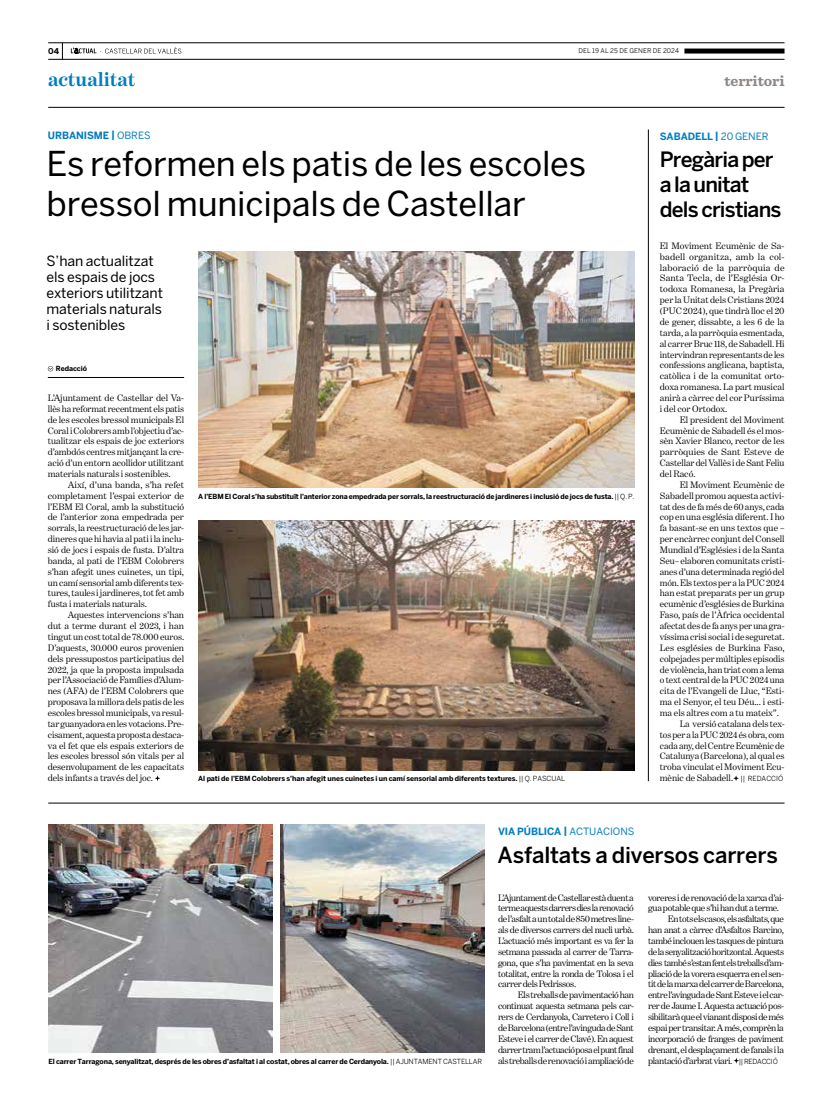
<style>
.page{position:relative;width:820px;height:1106px;background:#fff}
.page>*{position:absolute;margin:0;border:0;box-sizing:border-box;transform-origin:0 0}
.t1{font:34px/40px "Benton Sans";letter-spacing:-.005em;color:#000}
.t2{font:500 22px "Benton Sans";letter-spacing:-.01em;color:#000}
.t3{font:500 21px/25px "Benton Sans";letter-spacing:-.04em;color:#000}
.t4{font:700 20px "Benton Modern One";letter-spacing:-.005em;color:#007dc1}
.t5{font:700 15px "Sentinel";letter-spacing:-.005em;color:#8c8886}
.t6{font:14px/16px "Benton Sans";letter-spacing:-.005em;color:#000}
.t7{font:700 10px "Benton Sans";letter-spacing:-.01em;color:#007dc1}
.t8{font:9.5px/10.9px "Benton Modern One";letter-spacing:-.01em;color:#000;text-align:justify}
.t9{font:9.5px "Benton Modern One";letter-spacing:-.035em;color:#000}
.t10{font:9.5px "Benton Modern One";letter-spacing:-.04em;color:#000}
.t11{font:9.5px "Benton Modern One";letter-spacing:-.045em;color:#000}
.t12{font:700 8px "Benton Sans";color:#000}
.t13{font:700 7px "Benton Sans";letter-spacing:-.02em;color:#000}
.t14{font:6.5px "Benton Sans";letter-spacing:.005em;color:#000}
.s1{font-weight:400}
.s2{font-family:"Benton Sans";font-size:7px}
</style>
<div class="page">
<svg style="left:62px;top:44px;width:1px;height:15px"></svg>
<hr style="left:48px;top:107px;width:736px;height:1px;background:#000">
<hr style="left:48px;top:43px;width:736px;height:1px;background:#000">
<hr style="left:48px;top:59px;width:736px;height:1px;background:#000">
<div style="left:684px;top:49px;width:100px;height:5px;background:#000"></div>
<svg style="left:71px;top:47px;width:110px;height:7px"></svg>
<hr style="left:603px;top:0;width:150px;height:1px;background:#000">
<img style="left:48px;top:824px;width:224px;height:228px">
<img style="left:281px;top:824px;width:203px;height:228px">
<svg style="left:733px;top:1058px;width:5px;height:5px"></svg>
<hr style="left:48px;top:802px;width:736px;height:1px;background:#000">
<svg style="left:733px;top:775px;width:5px;height:6px"></svg>
<hr style="left:648px;top:129px;width:1px;height:652px;background:#000">
<svg style="left:155px;top:775px;width:5px;height:6px"></svg>
<svg style="left:48px;top:366px;width:5px;height:5px"></svg>
<hr style="left:48px;top:377px;width:136px;height:1px;background:#000">
<img style="left:198px;top:251px;width:436px;height:237px">
<img style="left:198px;top:520px;width:436px;height:250px">
<p class="t12" style="left:48px;top:46px;width:13px">04</p>
<p class="t14" style="left:578px;top:47px;width:102px">DEL 19 AL 25 DE GENER DE 2024</p>
<h3 class="t4" style="left:48px;top:68px;width:89px">actualitat</h3>
<h3 class="t5" style="left:724px;top:69px;width:62px">territori</h3>
<p class="t7" style="left:48px;top:129px;width:104px">URBANISME | <span class="s1">OBRES</span></p>
<h1 class="t1" style="left:46px;top:143px;width:541px">Es reformen els patis de les escoles bressol municipals de Castellar</h1>
<h3 class="t6" style="left:46px;top:252px;width:118px">S’han actualitzat els espais de jocs exteriors utilitzant materials naturals i sostenibles</h3>
<p class="t13" style="left:56px;top:364px;width:33px">Redacció</p>
<p class="t8" style="left:48px;top:392px;width:138px">L’Ajuntament de Castellar del Va&shy;llès ha reformat recentment els patis de les escoles bressol municipals El Coral i Colobrers amb l’objectiu d’ac&shy;tualitzar els espais de joc exteriors d’ambdós centres mitjançant la cre&shy;ació d’un entorn acollidor utilitzant materials naturals i sostenibles.</p>
<p class="t8" style="left:48px;top:479px;width:138px;text-indent:20px">Així, d’una banda, s’ha refet completament l’espai exterior de l’EBM El Coral, amb la substitució de l’anterior zona empedrada per sorrals, la reestructuració de les jar&shy;dineres que hi havia al pati i la inclu&shy;sió de jocs i espais de fusta. D’altra banda, al pati de l’EBM Colobrers s’han afegit unes cuinetes, un tipi, un camí sensorial amb diferents tex&shy;tures, taules i jardineres, tot fet amb fusta i materials naturals.</p>
<p class="t8" style="left:48px;top:609px;width:138px;text-indent:20px">Aquestes intervencions s’han dut a terme durant el 2023, i han tingut un cost total de 78.000 euros.<br>D’aquests, 30.000 euros provenien dels pressupostos participatius del 2022, ja que la proposta impulsada per l’Associació de Famílies d’Alum&shy;nes (AFA) de l’EBM Colobrers que proposava la millora dels patis de les escoles bressol municipals, va resul&shy;tar guanyadora en les votacions. Pre&shy;cisament, aquesta proposta destaca&shy;va el fet que els espais exteriors de les escoles bressol són vitals per al desenvolupament de les capacitats dels infants a través del joc.</p>
<p class="t13" style="left:198px;top:492px;width:437px">A l’EBM El Coral s’ha substituït l’anterior zona empedrada per sorrals, la reestructuració de jardineres i inclusió de jocs de fusta. <span class="s1">|| Q. P.</span></p>
<p class="t13" style="left:198px;top:774px;width:368px">Al pati de l’EBM Colobrers s’han afegit unes cuinetes i un camí sensorial amb diferents textures. <span class="s1">|| Q. PASCUAL</span></p>
<p class="t7" style="left:498px;top:825px;width:138px">VIA PÚBLICA | <span class="s1">ACTUACIONS</span></p>
<p class="t7" style="left:659px;top:131px;width:110px">SABADELL | <span class="s1">20 GENER</span></p>
<h3 class="t3" style="left:659px;top:146px;width:123px">Pregària per a la unitat dels cristians</h3>
<p class="t8" style="left:659px;top:240px;width:126px">El Moviment Ecumènic de Sa&shy;badell organitza, amb la col· laboració de la parròquia de Santa Tecla, de l’Església Or&shy;todoxa Romanesa, la Pregària per la Unitat dels Cristians 2024 (PUC 2024), que tindrà lloc el 20 de gener, dissabte, a les 6 de la tarda, a la parròquia esmentada, al carrer Bruc 118, de Sabadell. Hi intervindran representants de les confessions anglicana, baptista, catòlica i de la comunitat orto&shy;doxa romanesa. La part musical anirà a càrrec del cor Puríssima i del cor Ortodox.</p>
<p class="t8" style="left:659px;top:414px;width:126px;text-indent:20px">El president del Moviment Ecumènic de Sabadell és el mos&shy;sèn Xavier Blanco, rector de les parròquies de Sant Esteve de Castellar del Vallès i de Sant Feliu del Racó.</p>
<p class="t8" style="left:679px;top:479px;width:106px">El Moviment Ecumènic de</p>
<p class="t8" style="left:659px;top:490px;width:126px">Sabadell promou aquesta activi-</p>
<p class="t8" style="left:659px;top:501px;width:126px">tat des de fa més de 60 anys, cada</p>
<p class="t8" style="left:659px;top:512px;width:126px">cop en una església diferent. I ho</p>
<p class="t8" style="left:659px;top:522px;width:126px">fa basant-se en uns textos que –</p>
<p class="t8" style="left:659px;top:533px;width:126px">per encàrrec conjunt del Consell</p>
<p class="t8" style="left:659px;top:544px;width:126px">Mundial d’Esglésies i de la Santa</p>
<p class="t8" style="left:659px;top:555px;width:126px">Seu– elaboren comunitats cristi-</p>
<p class="t8" style="left:659px;top:566px;width:126px">anes d’una determinada regió del</p>
<p class="t8" style="left:659px;top:577px;width:126px">món. Els textos per a la PUC 2024</p>
<p class="t8" style="left:659px;top:588px;width:126px">han estat preparats per un grup</p>
<p class="t8" style="left:659px;top:598px;width:126px">ecumènic d’esglésies de Burkina</p>
<p class="t8" style="left:659px;top:609px;width:126px">Faso, país de l’Àfrica occidental</p>
<p class="t8" style="left:659px;top:620px;width:126px">afectat des de fa anys per una gra-</p>
<p class="t8" style="left:659px;top:631px;width:126px">víssima crisi social i de seguretat.</p>
<p class="t8" style="left:659px;top:642px;width:126px">Les esglésies de Burkina Faso,</p>
<p class="t8" style="left:659px;top:653px;width:126px">colpejades per múltiples episodis</p>
<p class="t8" style="left:659px;top:663px;width:126px">de violència, han triat com a lema</p>
<p class="t8" style="left:659px;top:674px;width:126px">o text central de la PUC 2024 una</p>
<p class="t8" style="left:659px;top:685px;width:126px">cita de l’Evangeli de Lluc, “Esti-</p>
<p class="t8" style="left:659px;top:696px;width:126px">ma el Senyor, el teu Déu... i esti-</p>
<p class="t8" style="left:659px;top:707px;width:121px">ma els altres com a tu mateix”.</p>
<p class="t8" style="left:679px;top:718px;width:106px">La versió catalana dels tex-</p>
<p class="t8" style="left:659px;top:729px;width:126px">tos per a la PUC 2024 és obra, com</p>
<p class="t8" style="left:659px;top:739px;width:126px">cada any, del Centre Ecumènic de</p>
<p class="t8" style="left:659px;top:750px;width:126px">Catalunya (Barcelona), al qual es</p>
<p class="t8" style="left:659px;top:761px;width:126px">troba vinculat el Moviment Ecu-</p>
<p class="t8" style="left:659px;top:772px;width:125px">mènic de Sabadell. <span class="s2">|| REDACCIÓ</span></p>
<p class="t13" style="left:49px;top:1056px;width:435px">El carrer Tarragona, senyalitzat, després de les obres d’asfaltat i al costat, obres al carrer de Cerdanyola. <span class="s1">|| AJUNTAMENT CASTELLAR</span></p>
<h2 class="t2" style="left:497px;top:841px;width:282px">Asfaltats a diversos carrers</h2>
<p class="t8" style="left:498px;top:891px;width:137px">L’Ajuntament de Castellar està duent a terme aquests darrers dies la renovació de l’asfalt a un total de 850 metres line&shy;als de diversos carrers del nucli urbà.<br>L’actuació més important es va fer la setmana passada al carrer de Tarra&shy;gona, que s’ha pavimentat en la seva totalitat, entre la ronda de Tolosa i el carrer dels Pedrissos.</p>
<p class="t8" style="left:498px;top:989px;width:137px;text-indent:20px">Els treballs de pavimentació han continuat aquesta setmana pels car&shy;rers de Cerdanyola, Carretero i Coll i de Barcelona (entre l’avinguda de Sant Esteve i el carrer de Clavé). En aquest darrer tram l’actuació posa el punt final als treballs de renovació i ampliació de</p>
<p class="t9" style="left:647px;top:892px;width:137px">voreres i de renovació de la xarxa d’ai-</p>
<p class="t9" style="left:647px;top:903px;width:132px">gua potable que s’hi han dut a terme.</p>
<p class="t10" style="left:667px;top:913px;width:117px">En tots els casos, els asfaltats, que</p>
<p class="t9" style="left:647px;top:924px;width:137px">han anat a càrrec d’Asfaltos Barcino,</p>
<p class="t9" style="left:647px;top:935px;width:137px">també inclouen les tasques de pintura</p>
<p class="t10" style="left:647px;top:946px;width:137px">de la senyalització horitzontal. Aquests</p>
<p class="t11" style="left:647px;top:957px;width:137px">dies també s’estan fent els treballs d’am-</p>
<p class="t9" style="left:647px;top:968px;width:137px">pliació de la vorera esquerra en el sen-</p>
<p class="t10" style="left:647px;top:979px;width:137px">tit de la marxa del carrer de Barcelona,</p>
<p class="t10" style="left:647px;top:989px;width:137px">entre l’avinguda de Sant Esteve i el car-</p>
<p class="t9" style="left:647px;top:1000px;width:137px">rer de Jaume I. Aquesta actuació pos-</p>
<p class="t9" style="left:647px;top:1011px;width:137px">sibilitarà que el vianant disposi de més</p>
<p class="t9" style="left:647px;top:1022px;width:137px">espai per transitar. A més, comprèn la</p>
<p class="t9" style="left:647px;top:1033px;width:137px">incorporació de franges de paviment</p>
<p class="t9" style="left:647px;top:1044px;width:137px">drenant, el desplaçament de fanals i la</p>
<p class="t9" style="left:647px;top:1055px;width:131px">plantació d’arbrat viari. <span class="s2">|| REDACCIÓ</span></p>
</div>
